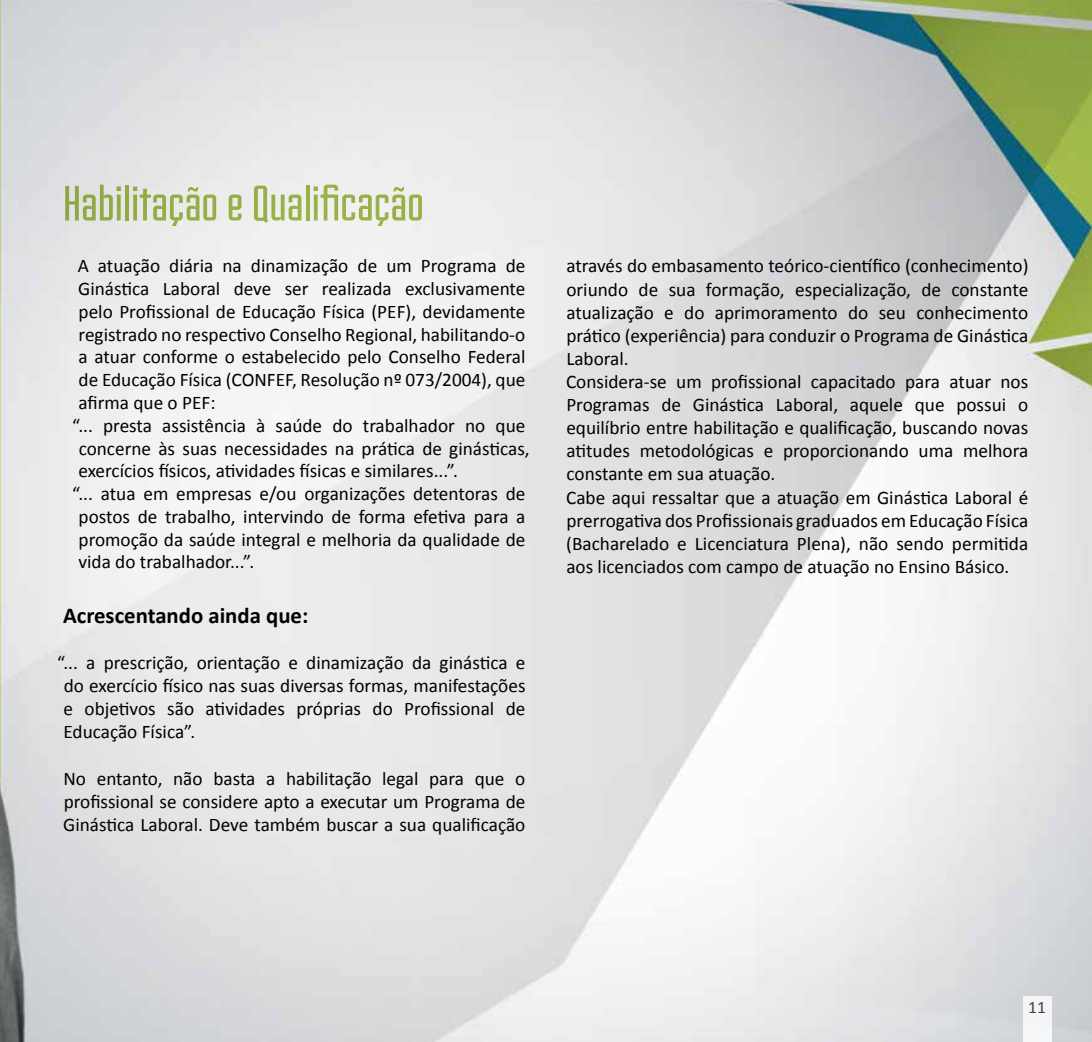
<style>
.page{position:relative;width:1092px;height:1042px;background:#fff}
.page>*{position:absolute;margin:0;border:0;box-sizing:border-box;transform-origin:0 0}
.t1{font:52.5px "Fairview";color:#a3bd4c}
.t2{font:700 22.75px "Calibri";color:#000}
.t3{font:19.25px/23.1px "Calibri";color:#000;text-align:justify}
.t4{font:17.5px "Calibri";color:#414042}
</style>
<div class="page">
<img style="left:0;top:0;width:1091px;height:1042px">
<div style="left:1023px;top:996px;width:28px;height:46px;background:#f5f5f6"></div>
<h1 class="t1" style="left:63px;top:177px;width:362px">Habilitação e Qualificação</h1>
<p class="t3" style="left:78px;top:255px;width:449px">A atuação diária na dinamização de um Programa de</p>
<p class="t3" style="left:78px;top:277px;width:448px">Ginástica Laboral deve ser realizada exclusivamente</p>
<p class="t3" style="left:79px;top:300px;width:448px">pelo Profissional de Educação Física (PEF), devidamente</p>
<p class="t3" style="left:79px;top:323px;width:448px">registrado no respectivo Conselho Regional, habilitando-o</p>
<p class="t3" style="left:78px;top:346px;width:448px">a atuar conforme o estabelecido pelo Conselho Federal</p>
<p class="t3" style="left:79px;top:368px;width:448px">de Educação Física (CONFEF, Resolução nº 073/2004), que</p>
<p class="t3" style="left:78px;top:391px;width:138px">afirma que o PEF:</p>
<p class="t3" style="left:72px;top:414px;width:455px">“... presta assistência à saúde do trabalhador no que</p>
<p class="t3" style="left:79px;top:437px;width:452px">concerne às suas necessidades na prática de ginásticas,</p>
<p class="t3" style="left:78px;top:459px;width:381px">exercícios físicos, atividades físicas e similares...”.</p>
<p class="t3" style="left:72px;top:482px;width:455px">“... atua em empresas e/ou organizações detentoras de</p>
<p class="t3" style="left:79px;top:505px;width:448px">postos de trabalho, intervindo de forma efetiva para a</p>
<p class="t3" style="left:79px;top:528px;width:448px">promoção da saúde integral e melhoria da qualidade de</p>
<p class="t3" style="left:78px;top:550px;width:177px">vida do trabalhador...”.</p>
<p class="t2" style="left:63px;top:601px;width:247px">Acrescentando ainda que:</p>
<p class="t3" style="left:63px;top:651px;width:463px;text-indent:-6px">“... a prescrição, orientação e dinamização da ginástica e do exercício físico nas suas diversas formas, manifestações e objetivos são atividades próprias do Profissional de Educação Física”.</p>
<p class="t3" style="left:63px;top:767px;width:463px">No entanto, não basta a habilitação legal para que o profissional se considere apto a executar um Programa de Ginástica Laboral. Deve também buscar a sua qualificação</p>
<p class="t3" style="left:566px;top:255px;width:464px;text-align:left">através do embasamento teórico-científico (conhecimento) oriundo de sua formação, especialização, de constante atualização e do aprimoramento do seu conhecimento prático (experiência) para conduzir o Programa de Ginástica Laboral.<br>Considera-se um profissional capacitado para atuar nos Programas de Ginástica Laboral, aquele que possui o equilíbrio entre habilitação e qualificação, buscando novas atitudes metodológicas e proporcionando uma melhora constante em sua atuação.<br>Cabe aqui ressaltar que a atuação em Ginástica Laboral é prerrogativa dos Profissionais graduados em Educação Física (Bacharelado e Licenciatura Plena), não sendo permitida aos licenciados com campo de atuação no Ensino Básico.</p>
<p class="t4" style="left:1028px;top:996px;width:19px">11</p>
</div>
